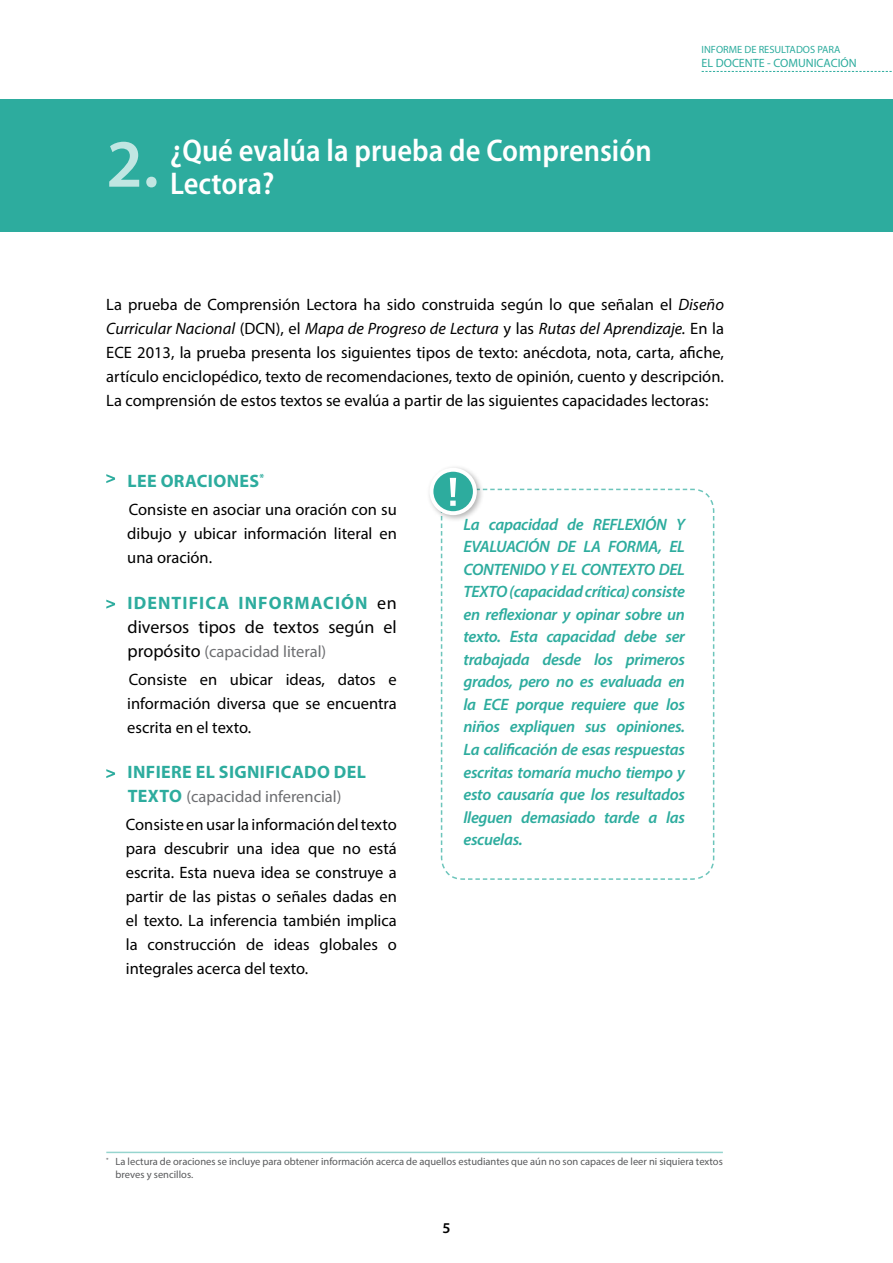
<style>
.page{position:relative;width:893px;height:1263px;background:#fff}
.page>*{position:absolute;margin:0;border:0;box-sizing:border-box;transform-origin:0 0}
.t1{font:600 semi-condensed 31.5px "Myriad Pro";color:#fff}
.t2{font:700 18px "Myriad Pro";letter-spacing:.02em;color:#2dac9e}
.t3{font:18px/24px "Myriad Pro";color:#000;text-align:right}
.t4{font:16.5px/24px "Myriad Pro";color:#000;text-align:justify}
.t5{font:italic 600 16.5px/22.5px "Myriad Pro";letter-spacing:-.02em;color:#2dac9e;text-align:justify}
.t6{font:600 15px "Myriad Pro";color:#000}
.t7{font:12px "Myriad Pro";color:#2dac9e}
.t8{font:10.5px/12.6px "Myriad Pro";color:#58595b}
.t9{font:10.5px "Myriad Pro";color:#2dac9e}
.s1{font-style:italic}
.s2{font-weight:700;color:#2dac9e}
.s3{font-size:18px}
.s4{color:#6d6e71}
.s5{font-weight:700;font-size:18px;color:#2dac9e}
</style>
<div class="page">
<svg style="left:702px;top:71px;width:190px;height:1px"></svg>
<div style="left:0;top:100px;width:893px;height:132px;background:#2dac9e"></div>
<svg style="left:440px;top:488px;width:275px;height:392px"></svg>
<svg style="left:106px;top:600px;width:9px;height:9px"></svg>
<svg style="left:106px;top:769px;width:9px;height:9px"></svg>
<svg style="left:106px;top:474px;width:9px;height:9px"></svg>
<div style="left:426px;top:464px;width:59px;height:59px;background:#000;opacity:.3"></div>
<div style="left:429px;top:468px;width:48px;height:47px;background:#fff;border-radius:50%"></div>
<div style="left:433px;top:472px;width:40px;height:39px;background:#2dac9e;border-radius:50%"></div>
<svg style="left:440px;top:478px;width:17px;height:30px"></svg>
<hr style="left:106px;top:1152px;width:617px;height:1px;background:#96d5cf">
<h1 class="t1" style="left:170px;top:131px;width:483px">¿Qué evalúa la prueba de Comprensión</h1>
<h1 class="t1" style="left:106px;top:164px;width:170px"><sup>2.</sup> Lectora?</h1>
<p class="t9" style="left:702px;top:43px;width:140px">INFORME DE RESULTADOS PARA</p>
<p class="t7" style="left:702px;top:55px;width:157px">EL DOCENTE - COMUNICACIÓN</p>
<p class="t4" style="left:106px;top:292px;width:619px">La prueba de Comprensión Lectora ha sido construida según lo que señalan el <span class="s1">Diseño Curricular Nacional</span> (DCN), el <span class="s1">Mapa de Progreso de Lectura</span> y las <span class="s1">Rutas del Aprendizaje.</span> En la ECE 2013, la prueba presenta los siguientes tipos de texto: anécdota, nota, carta, afiche, artículo enciclopédico, texto de recomendaciones, texto de opinión, cuento y descripción.<br>La comprensión de estos textos se evalúa a partir de las siguientes capacidades lectoras:</p>
<p class="t2" style="left:128px;top:469px;width:46px">LEE ORACIONE</p>
<p class="t2" style="left:249px;top:469px;width:16px">S<sup>*</sup></p>
<p class="t4" style="left:127px;top:497px;width:271px">Consiste en asociar una oración con su dibujo y ubicar información literal en una oración.</p>
<p class="t2" style="left:128px;top:591px;width:18px">IDENTIFICA</p>
<p class="t2" style="left:239px;top:591px;width:13px">INFORMACI</p>
<p class="t3" style="left:128px;top:590px;width:271px"><span class="s2">ÓN</span> en<br>diversos tipos de textos según el</p>
<p class="t4" style="left:128px;top:637px;width:271px;line-height:28.2px"><span class="s3">propósito</span> <span class="s4">(capacidad literal)<br></span>Consiste en ubicar ideas, datos e</p>
<p class="t4" style="left:127px;top:691px;width:271px">información diversa que se encuentra escrita en el texto.</p>
<p class="t2" style="left:128px;top:760px;width:16px">INFIERE</p>
<p class="t2" style="left:196px;top:760px;width:63px">EL SIGNIFICADO</p>
<p class="t2" style="left:334px;top:760px;width:12px">DEL</p>
<p class="t4" style="left:126px;top:782px;width:273px;line-height:28.2px"><span class="s5">TEXTO</span> <span class="s4">(capacidad inferencial)<br></span>Consiste en usar la información del texto</p>
<p class="t4" style="left:126px;top:836px;width:273px">para descubrir una idea que no está escrita. Esta nueva idea se construye a partir de las pistas o señales dadas en el texto. La inferencia también implica la construcción de ideas globales o integrales acerca del texto.</p>
<p class="t5" style="left:463px;top:513px;width:223px">La capacidad de REFLEXIÓN Y EVALUACIÓN DE LA FORMA, EL CONTENIDO Y EL CONTEXTO DEL TEXTO (capacidad crítica) consiste en reflexionar y opinar sobre un texto. Esta capacidad debe ser trabajada desde los primeros grados, pero no es evaluada en la ECE porque requiere que los niños expliquen sus opiniones.<br>La calificación de esas respuestas escritas tomaría mucho tiempo y esto causaría que los resultados lleguen demasiado tarde a las escuelas.</p>
<p class="t8" style="left:116px;top:1155px;width:609px;text-indent:-9px"><sup>*</sup> La lectura de oraciones se incluye para obtener información acerca de aquellos estudiantes que aún no son capaces de leer ni siquiera textos breves y sencillos.</p>
<p class="t6" style="left:442px;top:1219px;width:10px">5</p>
</div>
